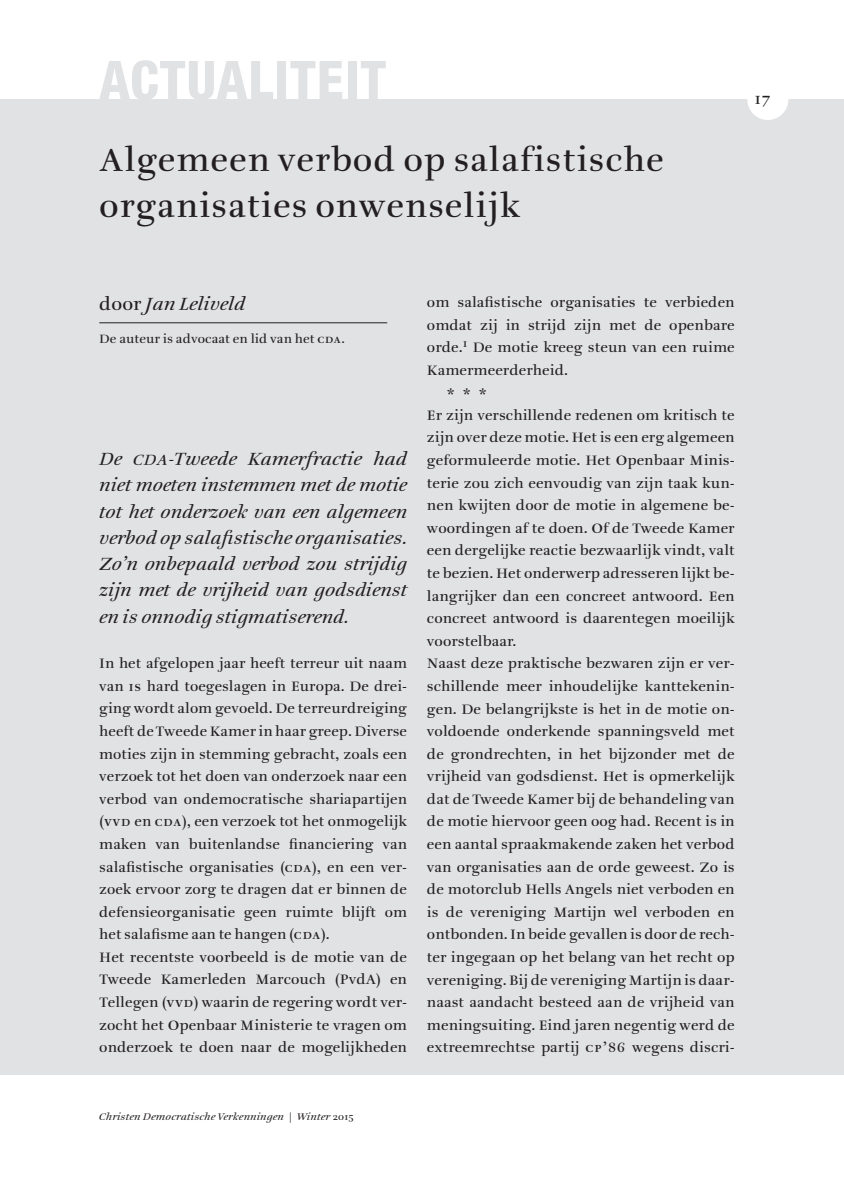
<style>
.page{position:relative;width:844px;height:1191px;background:#fff}
.page>*{position:absolute;margin:0;border:0;box-sizing:border-box;transform-origin:0 0}
.t1{font:800 condensed 53.38px "Helvetica Neue LT Std";letter-spacing:.02em;color:#e1e2e4}
.t2{font:35px/45.1px "Ruse X040 Hg Tx";letter-spacing:.02em;color:#231f20}
.t3{font:italic 19.25px/26.2px "Ruse X040 Hg Tx";color:#231f20;text-align:justify}
.t4{font:17.5px "Ruse X040 Hg Tx";color:#231f20}
.t5{font:14.88px/22.6px "Ruse X040 Hg Tx";color:#231f20}
.t6{font:13.12px "Ruse X040 Hg Tx";color:#231f20}
.t7{font:italic 10.5px "Ruse X040 Hg Tx";letter-spacing:.015em;color:#231f20}
.s1{font-style:normal}
.s2{font-family:"Ruse X040 Hg Tx Small Caps"}
.s3{font-family:"Ruse X040 Hg Tx Italic SC800";font-style:normal;font-size:16.1px}
</style>
<div class="page">
<div style="left:0;top:99px;width:843px;height:975px;background:#e1e2e4"></div>
<hr style="left:99px;top:322px;width:288px;height:1px;background:#231f20">
<div style="left:747px;top:79px;width:41px;height:41px;background:#fff;border-radius:50%"></div>
<p class="t1" style="left:99px;top:47px;width:288px">ACTUALITEIT</p>
<p class="t2" style="left:99px;top:138px;width:566px">Algemeen verbod op salafistische organisaties onwenselijk</p>
<p class="t4" style="left:754px;top:89px;width:17px">17</p>
<p class="t3" style="left:99px;top:291px;width:147px"><span class="s1">door</span> Jan Leliveld</p>
<p class="t6" style="left:99px;top:331px;width:247px">De auteur is advocaat en lid van het <span class="s2">cda</span>.</p>
<p class="t3" style="left:99px;top:446px;width:309px">De <span class="s3">cda</span>-Tweede Kamerfractie had niet moeten instemmen met de motie tot het onderzoek van een algemeen verbod op salafistische organisaties.<br>Zo’n onbepaald verbod zou strijdig zijn met de vrijheid van godsdienst en is onnodig stigmatiserend.</p>
<p class="t5" style="left:99px;top:652px;width:309px">In het afgelopen jaar heeft terreur uit naam van <span class="s2">is</span> hard toegeslagen in Europa. De drei&shy;ging wordt alom gevoeld. De terreurdreiging heeft de Tweede Kamer in haar greep. Diverse moties zijn in stemming gebracht, zoals een verzoek tot het doen van onderzoek naar een verbod van ondemocratische shariapartijen (<span class="s2">vvd</span> en <span class="s2">cda</span>), een verzoek tot het onmogelijk maken van buitenlandse financiering van salafistische organisaties (<span class="s2">cda</span>), en een ver&shy;zoek ervoor zorg te dragen dat er binnen de defensieorganisatie geen ruimte blijft om het salafisme aan te hangen (<span class="s2">cda</span>).<br>Het recentste voorbeeld is de motie van de Tweede Kamerleden Marcouch (PvdA) en Tellegen (<span class="s2">vvd</span>) waarin de regering wordt ver&shy;zocht het Openbaar Ministerie te vragen om onderzoek te doen naar de mogelijkheden</p>
<p class="t5" style="left:427px;top:291px;width:309px;text-align:justify">om salafistische organisaties te verbieden omdat zij in strijd zijn met de openbare orde.<sup>1</sup> De motie kreeg steun van een ruime Kamermeerderheid.</p>
<p class="t5" style="left:427px;top:384px;width:309px;line-height:20.7px;text-indent:20px">***<br>Er zijn verschillende redenen om kritisch te</p>
<p class="t5" style="left:427px;top:426px;width:309px">zijn over deze motie. Het is een erg algemeen geformuleerde motie. Het Openbaar Minis&shy;terie zou zich eenvoudig van zijn taak kun&shy;nen kwijten door de motie in algemene be&shy;woordingen af te doen. Of de Tweede Kamer een dergelijke reactie bezwaarlijk vindt, valt te bezien. Het onderwerp adresseren lijkt be&shy;langrijker dan een concreet antwoord. Een concreet antwoord is daarentegen moeilijk voorstelbaar.<br>Naast deze praktische bezwaren zijn er ver&shy;schillende meer inhoudelijke kanttekenin&shy;gen. De belangrijkste is het in de motie on&shy;voldoende onderkende spanningsveld met de grondrechten, in het bijzonder met de vrijheid van godsdienst. Het is opmerkelijk dat de Tweede Kamer bij de behandeling van de motie hiervoor geen oog had. Recent is in een aantal spraakmakende zaken het verbod van organisaties aan de orde geweest. Zo is de motorclub Hells Angels niet verboden en is de vereniging Martijn wel verboden en ontbonden. In beide gevallen is door de rech&shy;ter ingegaan op het belang van het recht op vereniging. Bij de vereniging Martijn is daar&shy;naast aandacht besteed aan de vrijheid van meningsuiting. Eind jaren negentig werd de extreemrechtse partij <span class="s2">cp’86</span> wegens discri-</p>
<p class="t7" style="left:99px;top:1110px;width:256px">Christen Democratische Verkenningen <span class="s1">|</span> Winter <span class="s1">2015</span></p>
</div>
